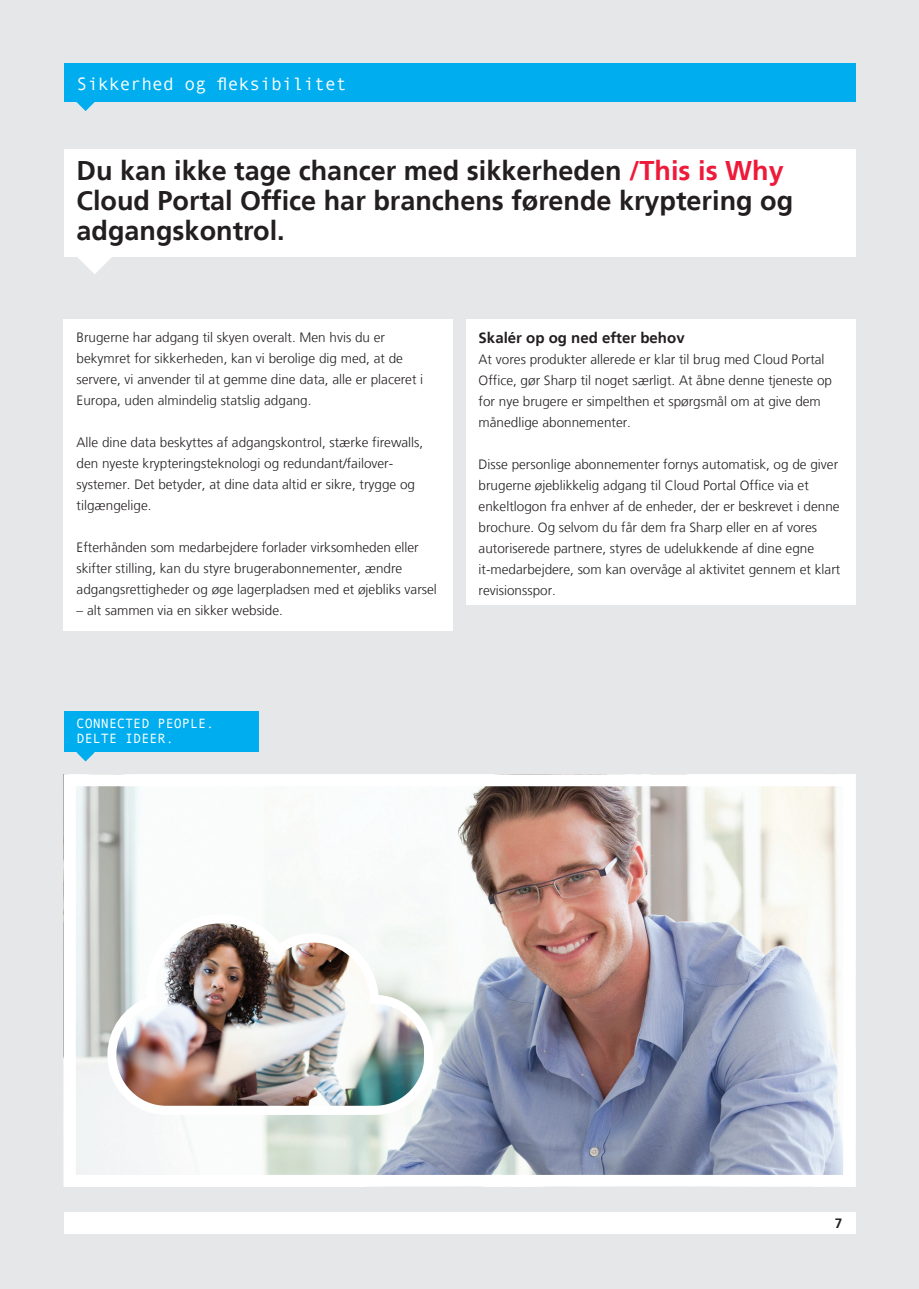
<style>
.page{position:relative;width:919px;height:1289px;background:#fff}
.page>*{position:absolute;margin:0;border:0;box-sizing:border-box;transform-origin:0 0}
.t1{font:700 27px/30px "Frutiger";color:#231f20}
.t2{font:18px "Andale Mono";color:#fff}
.t3{font:700 15px "Frutiger";color:#231f20}
.t4{font:300 13.5px/21px "Frutiger";color:#231f20}
.t5{font:13.5px/15px "Andale Mono";color:#fff}
.t6{font:700 13.5px "Frutiger";color:#231f20}
.s1{color:#ed1a3a}
</style>
<div class="page">
<div style="left:0;top:0;width:13px;height:1288px;background:#e6e7e9"></div>
<div style="left:13px;top:0;width:905px;height:1288px;background:#e6e7e9"></div>
<div style="left:64px;top:1212px;width:791px;height:21px;background:#fff"></div>
<img style="left:77px;top:787px;width:765px;height:386px">
<div style="left:64px;top:774px;width:791px;height:412px;border:12px solid #fff"></div>
<div style="left:64px;top:64px;width:791px;height:38px;background:#00aeef"></div>
<svg style="left:77px;top:102px;width:18px;height:9px"></svg>
<div style="left:64px;top:149px;width:791px;height:107px;background:#fff"></div>
<div style="left:64px;top:319px;width:389px;height:311px;background:#fff"></div>
<div style="left:466px;top:319px;width:389px;height:285px;background:#fff"></div>
<svg style="left:77px;top:256px;width:36px;height:18px"></svg>
<div style="left:64px;top:711px;width:194px;height:41px;background:#00aeef"></div>
<svg style="left:77px;top:752px;width:18px;height:9px"></svg>
<svg style="left:107px;top:914px;width:326px;height:200px;background:#eaecea"></svg>
<img style="left:116px;top:923px;width:308px;height:182px">
<p class="t2" style="left:77px;top:72px;width:272px">Sikkerhed og fleksibilitet</p>
<p class="t1" style="left:77px;top:155px;width:718px">Du kan ikke tage chancer med sikkerheden <span class="s1">/This is Why<br></span>Cloud Portal Office har branchens førende kryptering og adgangskontrol.</p>
<p class="t4" style="left:77px;top:327px;width:348px">Brugerne har adgang til skyen overalt. Men hvis du er bekymret for sikkerheden, kan vi berolige dig med, at de servere, vi anvender til at gemme dine data, alle er placeret i Europa, uden almindelig statslig adgang.</p>
<p class="t4" style="left:77px;top:432px;width:348px">Alle dine data beskyttes af adgangskontrol, stærke firewalls, den nyeste krypteringsteknologi og redundant/failover&shy;systemer. Det betyder, at dine data altid er sikre, trygge og tilgængelige.</p>
<p class="t4" style="left:77px;top:537px;width:362px">Efterhånden som medarbejdere forlader virksomheden eller skifter stilling, kan du styre brugerabonnementer, ændre adgangsrettigheder og øge lagerpladsen med et øjebliks varsel</p>
<p class="t4" style="left:77px;top:600px;width:208px">– alt sammen via en sikker webside.</p>
<p class="t5" style="left:77px;top:715px;width:139px">CONNECTED PEOPLE.<br>DELTE IDEER.</p>
<p class="t3" style="left:478px;top:329px;width:207px">Skalér op og ned efter behov</p>
<p class="t4" style="left:478px;top:349px;width:355px">At vores produkter allerede er klar til brug med Cloud Portal Office, gør Sharp til noget særligt. At åbne denne tjeneste op for nye brugere er simpelthen et spørgsmål om at give dem månedlige abonnementer.</p>
<p class="t4" style="left:478px;top:454px;width:363px">Disse personlige abonnementer fornys automatisk, og de giver brugerne øjeblikkelig adgang til Cloud Portal Office via et enkeltlogon fra enhver af de enheder, der er beskrevet i denne brochure. Og selvom du får dem fra Sharp eller en af vores autoriserede partnere, styres de udelukkende af dine egne it-medarbejdere, som kan overvåge al aktivitet gennem et klart revisionsspor.</p>
<p class="t6" style="left:834px;top:1215px;width:9px">7</p>
</div>
